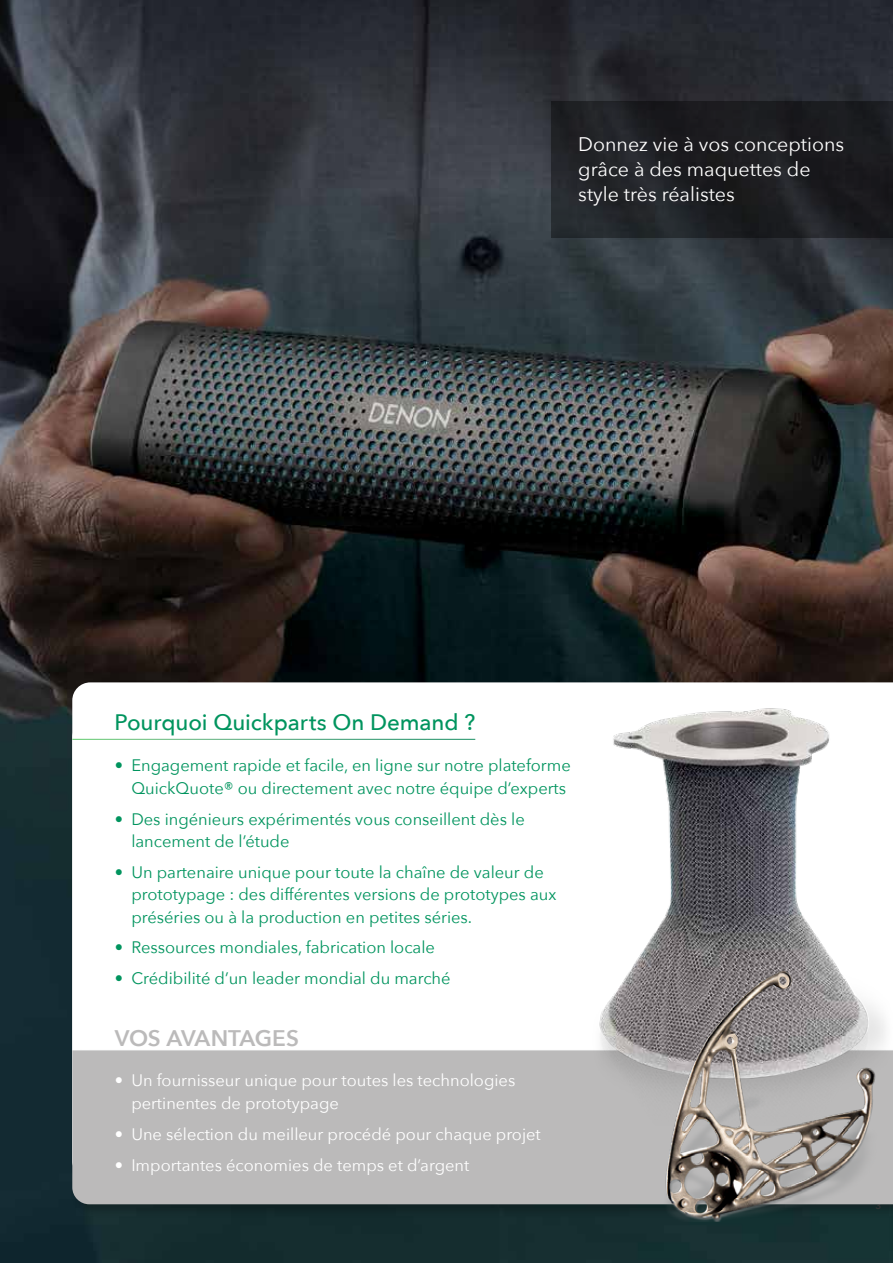
<style>
.page{position:relative;width:893px;height:1263px;background:#fff}
.page>*{position:absolute;margin:0;border:0;box-sizing:border-box;transform-origin:0 0}
.t1{font:600 22.5px "Avenir Next";letter-spacing:-.015em;color:#bbbaba}
.t2{font:500 22.35px "Avenir Next";letter-spacing:-.005em;color:#00945e}
.t3{font:19.65px/25px "Avenir Next";color:#fff}
.t4{font:16.65px/22.4px "Avenir Next";color:#00945e}
.t5{font:16.65px/22.4px "Avenir Next";color:#fff}
.t6{font:600 9.75px "Avenir Next";color:#414042}
</style>
<div class="page">
<img style="left:0;top:0;width:893px;height:1263px">
<div style="left:551px;top:102px;width:342px;height:136px;background:linear-gradient(to right,#23262a,#19191d)"></div>
<svg style="left:72px;top:682px;width:821px;height:366px"></svg>
<div style="left:70px;top:1048px;width:823px;height:171px;background:#000;opacity:.24"></div>
<div style="left:72px;top:1050px;width:542px;height:154px;background:#bbbaba"></div>
<img style="left:565px;top:692px;width:328px;height:433px">
<img style="left:614px;top:959px;width:279px;height:263px">
<hr style="left:72px;top:739px;width:403px;height:1px;background:#fff">
<p class="t3" style="left:578px;top:131px;width:267px">Donnez vie à vos conceptions grâce à des maquettes de style très réalistes</p>
<h2 class="t2" style="left:115px;top:703px;width:362px">Pourquoi Quickparts On Demand ?</h2>
<p class="t4" style="left:115px;top:754px;width:457px;text-align:right">• Engagement rapide et facile, en ligne sur notre plateforme<br>QuickQuote® ou directement avec notre équipe d’experts</p>
<p class="t4" style="left:131px;top:807px;width:395px;text-indent:-16px">• Des ingénieurs expérimentés vous conseillent dès le lancement de l’étude</p>
<p class="t4" style="left:131px;top:860px;width:427px;text-indent:-16px">• Un partenaire unique pour toute la chaîne de valeur de prototypage : des différentes versions de prototypes aux préséries ou à la production en petites séries.</p>
<p class="t4" style="left:115px;top:936px;width:322px">• Ressources mondiales, fabrication locale</p>
<p class="t4" style="left:115px;top:966px;width:337px">• Crédibilité d’un leader mondial du marché</p>
<h1 class="t1" style="left:115px;top:1018px;width:186px">VOS AVANTAGES</h1>
<p class="t5" style="left:131px;top:1069px;width:385px;text-indent:-16px">• Un fournisseur unique pour toutes les technologies pertinentes de prototypage</p>
<p class="t5" style="left:115px;top:1122px;width:427px">• Une sélection du meilleur procédé pour chaque projet</p>
<p class="t5" style="left:115px;top:1153px;width:356px">• Importantes économies de temps et d’argent</p>
<p class="t6" style="left:875px;top:1197px;width:7px">3</p>
</div>
